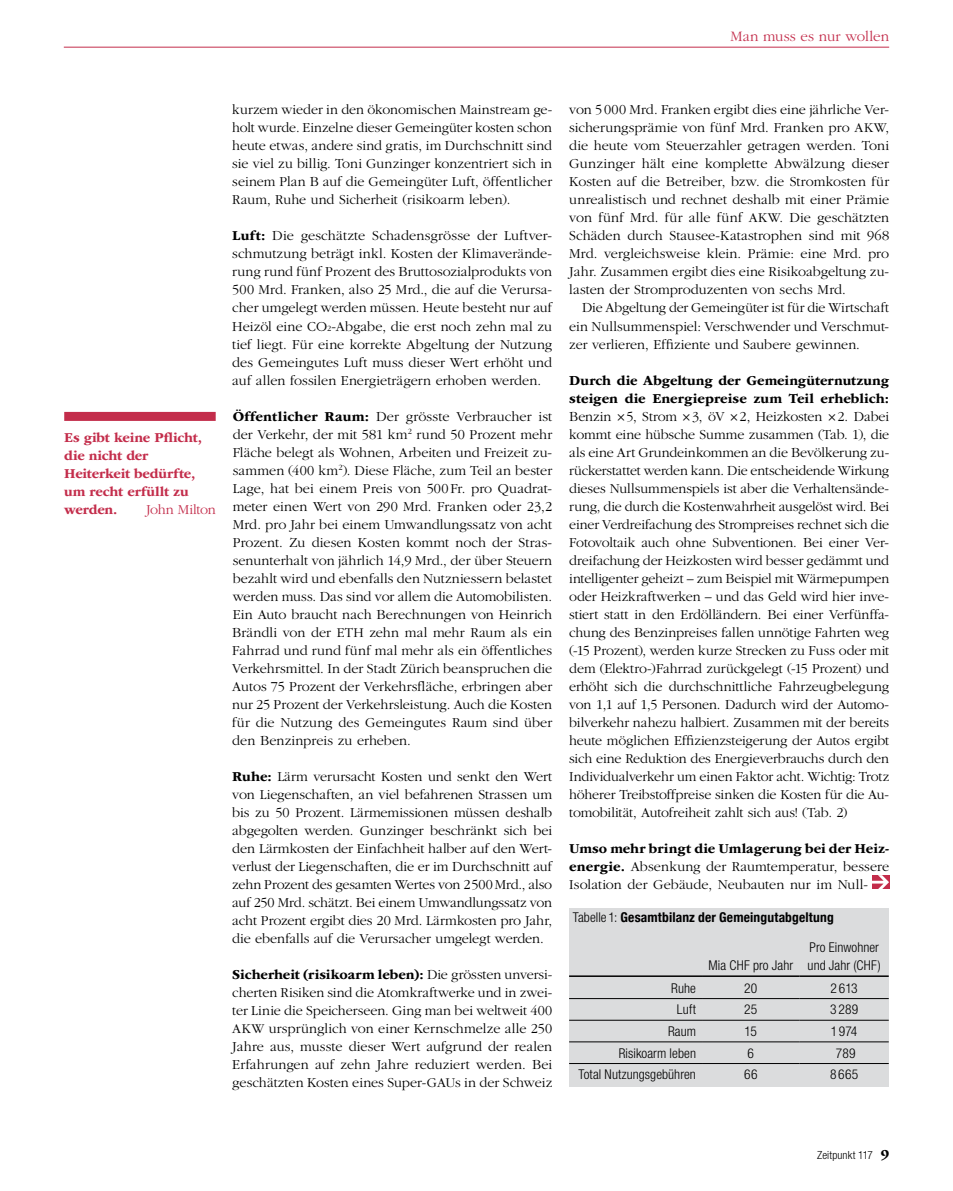
<style>
.page{position:relative;width:953px;height:1191px;background:#fff}
.page>*{position:absolute;margin:0;border:0;box-sizing:border-box;transform-origin:0 0}
.t1{font:300 15px "ITC Garamond Std";letter-spacing:.005em;color:#c32d4b}
.t2{font:300 14.25px/18px "ITC Garamond Std";color:#000;text-align:justify}
.t3{font:700 14.25px/18px "ITC Garamond Std";letter-spacing:.005em;color:#000}
.t4{font:700 14.25px/18px "ITC Garamond Std";letter-spacing:-.01em;color:#c32d4b}
.t5{font:300 14.25px "ITC Garamond Std";letter-spacing:-.025em;color:#c32d4b}
.t6{font:300 condensed 13.5px/18px "Helvetica Neue LT Std";letter-spacing:.005em;color:#000}
.t7{font:700 condensed 13.5px "Helvetica Neue";letter-spacing:.015em;color:#000}
.t8{font:300 condensed 11.25px "Helvetica Neue LT Std";letter-spacing:.01em;color:#000}
.s1{font-weight:700}
.s2{font-size:8.25px}
.s3{font-size:13.95px}
.s4{font-family:"Helvetica Neue LT Std";font-weight:300}
</style>
<div class="page">
<hr style="left:64px;top:47px;width:825px;height:1px;background:#c32d4b">
<div style="left:569px;top:908px;width:319px;height:178px;background:#dbdcdd"></div>
<hr style="left:569px;top:975px;width:133px;height:2px;background:#000">
<hr style="left:702px;top:975px;width:97px;height:2px;background:#000">
<hr style="left:799px;top:975px;width:89px;height:2px;background:#000">
<hr style="left:569px;top:998px;width:133px;height:1px;background:#000">
<hr style="left:702px;top:998px;width:97px;height:1px;background:#000">
<hr style="left:799px;top:998px;width:89px;height:1px;background:#000">
<hr style="left:569px;top:1020px;width:133px;height:1px;background:#000">
<hr style="left:702px;top:1020px;width:97px;height:1px;background:#000">
<hr style="left:799px;top:1020px;width:89px;height:1px;background:#000">
<hr style="left:569px;top:1041px;width:133px;height:1px;background:#000">
<hr style="left:702px;top:1041px;width:97px;height:1px;background:#000">
<hr style="left:799px;top:1041px;width:89px;height:1px;background:#000">
<hr style="left:569px;top:1063px;width:133px;height:1px;background:#000">
<hr style="left:702px;top:1063px;width:97px;height:1px;background:#000">
<hr style="left:799px;top:1063px;width:89px;height:1px;background:#000">
<svg style="left:872px;top:876px;width:17px;height:12px"></svg>
<div style="left:64px;top:412px;width:152px;height:9px;background:#c32d4b"></div>
<p class="t1" style="left:730px;top:28px;width:160px">Man muss es nur wollen</p>
<p class="t4" style="left:64px;top:429px;width:139px">Es gibt keine Pflicht, die nicht der<br>Heiterkeit bedürfte, um recht erfüllt zu werden.</p>
<p class="t5" style="left:146px;top:502px;width:71px">John Milton</p>
<p class="t2" style="left:232px;top:101px;width:321px">kurzem wieder in den ökonomischen Mainstream ge&shy;holt wurde. Einzelne dieser Gemeingüter kosten schon heute etwas, andere sind gratis, im Durchschnitt sind sie viel zu billig. Toni Gunzinger konzentriert sich in seinem Plan B auf die Gemeingüter Luft, öffentlicher Raum, Ruhe und Sicherheit (risikoarm leben).</p>
<p class="t2" style="left:232px;top:227px;width:321px"><span class="s1">Luft:</span> Die geschätzte Schadensgrösse der Luftver&shy;schmutzung beträgt inkl. Kosten der Klimaverände&shy;rung rund fünf Prozent des Bruttosozialprodukts von 500 Mrd. Franken, also 25 Mrd., die auf die Verursa&shy;cher umgelegt werden müssen. Heute besteht nur auf Heizöl eine CO<span class="s2">2</span>-Abgabe, die erst noch zehn mal zu tief liegt. Für eine korrekte Abgeltung der Nutzung des Gemeingutes Luft muss dieser Wert erhöht und auf allen fossilen Energieträgern erhoben werden.</p>
<p class="t2" style="left:232px;top:407px;width:321px"><span class="s1">Öffentlicher Raum:</span> Der grösste Verbraucher ist der Verkehr, der mit 581 km<sup>2</sup> rund 50 Prozent mehr Fläche belegt als Wohnen, Arbeiten und Freizeit zu&shy;sammen (400 km<sup>2</sup>). Diese Fläche, zum Teil an bester Lage, hat bei einem Preis von 500Fr. pro Quadrat&shy;meter einen Wert von 290 Mrd. Franken oder 23,2<br>Mrd. pro Jahr bei einem Umwandlungssatz von acht Prozent. Zu diesen Kosten kommt noch der Stras&shy;senunterhalt von jährlich 14,9 Mrd., der über Steuern bezahlt wird und ebenfalls den Nutzniessern belastet werden muss. Das sind vor allem die Automobilisten.<br>Ein Auto braucht nach Berechnungen von Heinrich Brändli von der <span class="s3">ETH</span> zehn mal mehr Raum als ein Fahrrad und rund fünf mal mehr als ein öffentliches Verkehrsmittel. In der Stadt Zürich beanspruchen die Autos 75 Prozent der Verkehrsfläche, erbringen aber nur 25 Prozent der Verkehrsleistung. Auch die Kosten für die Nutzung des Gemeingutes Raum sind über den Benzinpreis zu erheben.</p>
<p class="t2" style="left:232px;top:767px;width:321px"><span class="s1">Ruhe:</span> Lärm verursacht Kosten und senkt den Wert von Liegenschaften, an viel befahrenen Strassen um bis zu 50 Prozent. Lärmemissionen müssen deshalb abgegolten werden. Gunzinger beschränkt sich bei den Lärmkosten der Einfachheit halber auf den Wert&shy;verlust der Liegenschaften, die er im Durchschnitt auf zehn Prozent des gesamten Wertes von 2500Mrd., also auf 250 Mrd. schätzt. Bei einem Umwandlungssatz von acht Prozent ergibt dies 20 Mrd. Lärmkosten pro Jahr, die ebenfalls auf die Verursacher umgelegt werden.</p>
<p class="t2" style="left:232px;top:965px;width:321px"><span class="s1">Sicherheit (risikoarm leben):</span> Die grössten unversi&shy;cherten Risiken sind die Atomkraftwerke und in zwei&shy;ter Linie die Speicherseen. Ging man bei weltweit 400<br><span class="s3">AKW</span> ursprünglich von einer Kernschmelze alle 250<br>Jahre aus, musste dieser Wert aufgrund der realen Erfahrungen auf zehn Jahre reduziert werden. Bei geschätzten Kosten eines Super-<span class="s3">GAU</span>s in der Schweiz</p>
<p class="t2" style="left:569px;top:101px;width:321px">von 5000 Mrd. Franken ergibt dies eine jährliche Ver&shy;sicherungsprämie von fünf Mrd. Franken pro <span class="s3">AKW</span>, die heute vom Steuerzahler getragen werden. Toni Gunzinger hält eine komplette Abwälzung dieser Kosten auf die Betreiber, bzw. die Stromkosten für unrealistisch und rechnet deshalb mit einer Prämie von fünf Mrd. für alle fünf <span class="s3">AKW</span>. Die geschätzten Schäden durch Stausee-Katastrophen sind mit 968<br>Mrd. vergleichsweise klein. Prämie: eine Mrd. pro Jahr. Zusammen ergibt dies eine Risikoabgeltung zu&shy;lasten der Stromproduzenten von sechs Mrd.</p>
<p class="t2" style="left:569px;top:299px;width:321px;text-indent:13px">Die Abgeltung der Gemeingüter ist für die Wirtschaft ein Nullsummenspiel: Verschwender und Verschmut&shy;zer verlieren, Effiziente und Saubere gewinnen.</p>
<p class="t3" style="left:569px;top:371px;width:321px">Durch die Abgeltung der Gemeingüternutzung steigen die Energiepreise zum Teil erheblich:</p>
<p class="t2" style="left:569px;top:407px;width:321px">Benzin ×5, Strom ×3, öV ×2, Heizkosten ×2. Dabei kommt eine hübsche Summe zusammen (Tab. 1), die als eine Art Grundeinkommen an die Bevölkerung zu&shy;rückerstattet werden kann. Die entscheidende Wirkung dieses Nullsummenspiels ist aber die Verhaltensände&shy;rung, die durch die Kostenwahrheit ausgelöst wird. Bei einer Verdreifachung des Strompreises rechnet sich die Fotovoltaik auch ohne Subventionen. Bei einer Ver&shy;dreifachung der Heizkosten wird besser gedämmt und intelligenter geheizt – zum Beispiel mit Wärmepumpen oder Heizkraftwerken – und das Geld wird hier inve&shy;stiert statt in den Erdölländern. Bei einer Verfünffa&shy;chung des Benzinpreises fallen unnötige Fahrten weg (-15 Prozent), werden kurze Strecken zu Fuss oder mit dem (Elektro-)Fahrrad zurückgelegt (-15 Prozent) und erhöht sich die durchschnittliche Fahrzeugbelegung von 1,1 auf 1,5 Personen. Dadurch wird der Automo&shy;bilverkehr nahezu halbiert. Zusammen mit der bereits heute möglichen Effizienzsteigerung der Autos ergibt sich eine Reduktion des Energieverbrauchs durch den Individualverkehr um einen Faktor acht. Wichtig: Trotz höherer Treibstoffpreise sinken die Kosten für die Au&shy;tomobilität, Autofreiheit zahlt sich aus! (Tab. 2)</p>
<p class="t2" style="left:569px;top:839px;width:321px"><span class="s1">Umso mehr bringt die Umlagerung bei der Heiz&shy;energie.</span> Absenkung der Raumtemperatur, bessere Isolation der Gebäude, Neubauten nur im Null-</p>
<p class="t7" style="left:572px;top:909px;width:262px"><span class="s4">Tabelle 1:</span> Gesamtbilanz der Gemeingutabgeltung</p>
<p class="t6" style="left:708px;top:956px;width:86px">Mia CHF pro Jahr</p>
<p class="t6" style="left:807px;top:938px;width:75px">Pro Einwohner und Jahr (CHF)</p>
<p class="t6" style="left:671px;top:978px;width:26px">Ruhe</p>
<p class="t6" style="left:744px;top:978px;width:15px">20</p>
<p class="t6" style="left:830px;top:978px;width:29px">2 613</p>
<p class="t6" style="left:676px;top:1000px;width:21px">Luft</p>
<p class="t6" style="left:744px;top:1000px;width:15px">25</p>
<p class="t6" style="left:830px;top:1000px;width:30px">3 289</p>
<p class="t6" style="left:668px;top:1022px;width:29px">Raum</p>
<p class="t6" style="left:744px;top:1022px;width:14px">15</p>
<p class="t6" style="left:830px;top:1022px;width:28px">1974</p>
<p class="t6" style="left:618px;top:1043px;width:79px">Risikoarm leben</p>
<p class="t6" style="left:747px;top:1043px;width:8px">6</p>
<p class="t6" style="left:835px;top:1043px;width:21px">789</p>
<p class="t6" style="left:578px;top:1065px;width:119px">Total Nutzungsgebühren</p>
<p class="t6" style="left:744px;top:1065px;width:15px">66</p>
<p class="t6" style="left:830px;top:1065px;width:30px">8665</p>
<p class="t8" style="left:817px;top:1148px;width:57px">Zeitpunkt 117</p>
</div>
